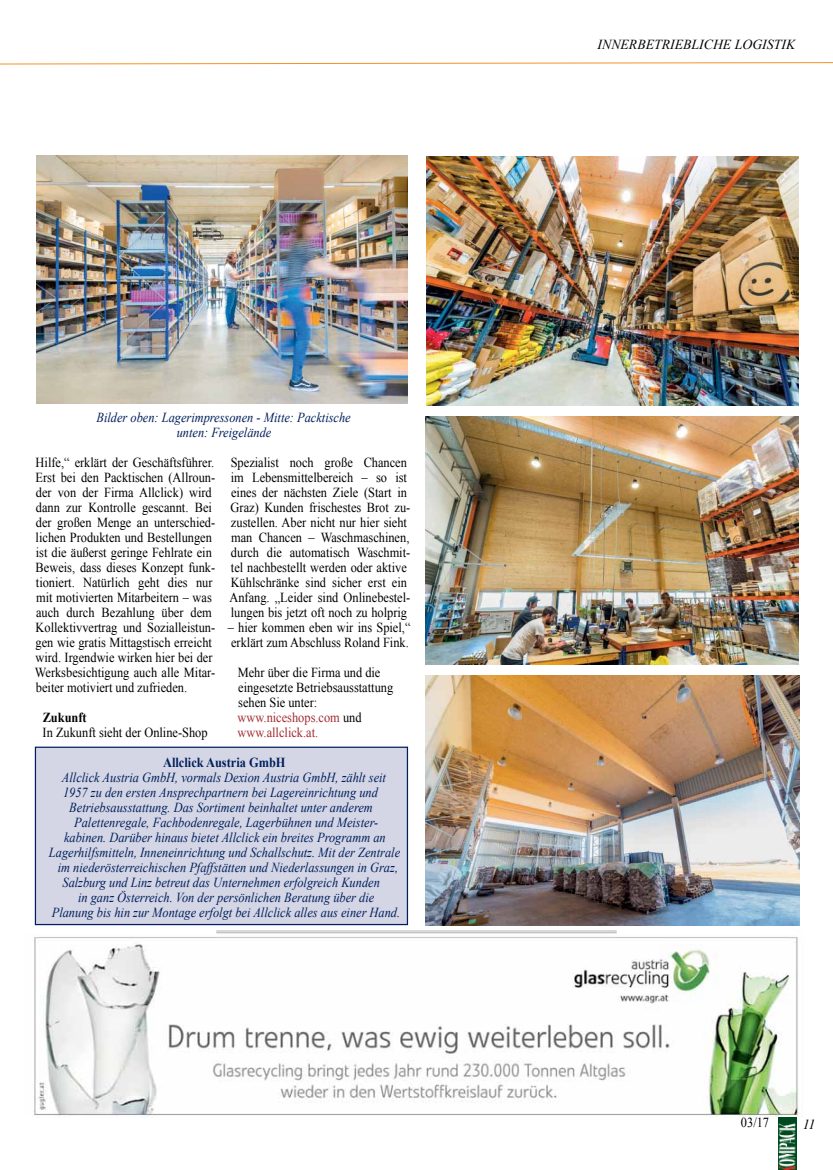
<style>
.page{position:relative;width:833px;height:1170px;background:#fff}
.page>*{position:absolute;margin:0;border:0;box-sizing:border-box;transform-origin:0 0}
.t1{font:13.75px/15px "Times New Roman";color:#000;scale:.9 1}
.t2{font:italic 13.75px/15px "Times New Roman";color:#001f5c;text-align:center;scale:.9 1}
.t3{font:italic 13.75px "Times New Roman";color:#000}
.t4{font:700 13.75px "Times New Roman";color:#001f5c;scale:.9 1}
.t5{font:700 13.75px "Times New Roman";color:#000;scale:.9 1}
.s1{color:#a22d32}
</style>
<div class="page">
<div style="left:35px;top:746px;width:373px;height:179px;background:#d4d6e5;border:1px solid #001f5c"></div>
<svg style="left:0;top:62px;width:832px;height:3px"></svg>
<img style="left:37px;top:156px;width:370px;height:247px">
<img style="left:426px;top:157px;width:372px;height:248px">
<img style="left:425px;top:416px;width:373px;height:249px">
<img style="left:425px;top:675px;width:374px;height:249px">
<img style="left:34px;top:937px;width:764px;height:180px">
<img style="left:778px;top:1116px;width:18px;height:53px">
<div style="left:209px;top:923px;width:415px;height:18px;background:#fff;opacity:.75"></div>
<hr style="left:216px;top:932px;width:400px;height:1px;background:#bcbec0">
<p class="t2" style="left:96px;top:409px;width:284px">Bilder oben: Lagerimpressonen - Mitte: Packtische unten: Freigelände</p>
<p class="t1" style="left:35px;top:454px;width:202px">Hilfe,“ erklärt der Geschäftsführer.<br>Erst bei den Packtischen (Allroun&shy;der von der Firma Allclick) wird dann zur Kontrolle gescannt. Bei der großen Menge an unterschied&shy;lichen Produkten und Bestellungen ist die äußerst geringe Fehlrate ein Beweis, dass dieses Konzept funk&shy;tioniert. Natürlich geht dies nur mit motivierten Mitarbeitern – was auch durch Bezahlung über dem Kollektivvertrag und Sozialleistun&shy;gen wie gratis Mittagstisch erreicht wird. Irgendwie wirken hier bei der Werksbesichtigung auch alle Mitar&shy;beiter motiviert und zufrieden.</p>
<p class="t5" style="left:43px;top:709px;width:50px">Zukunft</p>
<p class="t1" style="left:43px;top:724px;width:185px">In Zukunft sieht der Online-Shop</p>
<p class="t4" style="left:163px;top:754px;width:137px">Allclick Austria GmbH</p>
<p class="t2" style="left:49px;top:769px;width:392px">Allclick Austria GmbH, vormals Dexion Austria GmbH, zählt seit 1957 zu den ersten Ansprechpartnern bei Lagereinrichtung und Betriebsausstattung. Das Sortiment beinhaltet unter anderem Palettenregale, Fachbodenregale, Lagerbühnen und Meister-<br>kabinen. Darüber hinaus bietet Allclick ein breites Programm an Lagerhilfsmitteln, Inneneinrichtung und Schallschutz. Mit der Zentrale im niederösterreichischen Pfaffstätten und Niederlassungen in Graz, Salzburg und Linz betreut das Unternehmen erfolgreich Kunden<br>in ganz Österreich. Von der persönlichen Beratung über die<br>Planung bis hin zur Montage erfolgt bei Allclick alles aus einer Hand.</p>
<p class="t1" style="left:229px;top:454px;width:202px">Spezialist noch große Chancen im Lebensmittelbereich – so ist eines der nächsten Ziele (Start in Graz) Kunden frischestes Brot zu&shy;zustellen. Aber nicht nur hier sieht man Chancen – Waschmaschinen, durch die automatisch Waschmit&shy;tel nachbestellt werden oder aktive Kühlschränke sind sicher erst ein Anfang. „Leider sind Onlinebestel&shy;lungen bis jetzt oft noch zu holprig</p>
<p class="t1" style="left:228px;top:619px;width:205px">– hier kommen eben wir ins Spiel,“ erklärt zum Abschluss Roland Fink.</p>
<p class="t1" style="left:238px;top:664px;width:174px">Mehr über die Firma und die eingesetzte Betriebsausstattung sehen Sie unter: <span class="s1">www.niceshops.com</span> und <span class="s1">www.allclick.at.</span></p>
<p class="t3" style="left:597px;top:37px;width:199px">INNERBETRIEBLICHE LOGISTIK</p>
<p class="t1" style="left:741px;top:1114px;width:33px">03/17</p>
<p class="t3" style="left:802px;top:1116px;width:14px">11</p>
<p class="t1" style="left:741px;top:1117px;width:33px">03/17</p>
<p class="t3" style="left:802px;top:1119px;width:14px">11</p>
</div>
